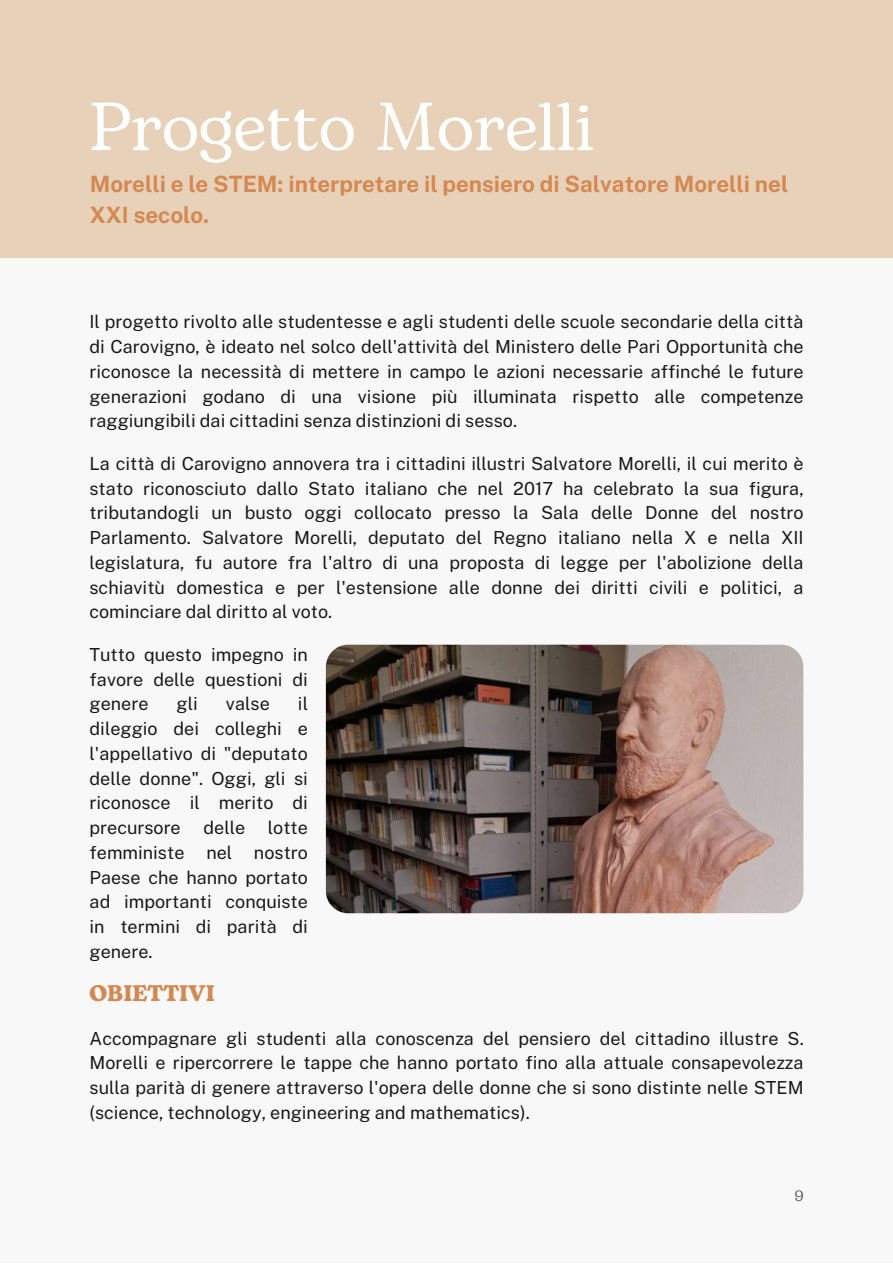
<style>
.page{position:relative;width:893px;height:1264px;background:#fff}
.page>*{position:absolute;margin:0;border:0;box-sizing:border-box;transform-origin:0 0}
.t1{font:67.5px "Bogart";color:#fff}
.t2{font:700 22.5px/31.5px "Public Sans";color:#d48952}
.t3{font:700 22.5px "Bogart";color:#d48952}
.t4{font:18px/24.8px "Public Sans";color:#191919;text-align:justify}
.t5{font:15px "Bogart";color:#58514a}
</style>
<div class="page">
<div style="left:0;top:0;width:892px;height:1262px;background:#f8f8f8"></div>
<div style="left:0;top:0;width:892px;height:258px;background:#e8d1b9"></div>
<img style="left:326px;top:644px;width:477px;height:269px;border-radius:22px">
<p class="t1" style="left:89px;top:78px;width:506px">Progetto Morelli</p>
<p class="t2" style="left:90px;top:168px;width:700px">Morelli e le STEM: interpretare il pensiero di Salvatore Morelli nel<br>XXI secolo.</p>
<p class="t4" style="left:89px;top:309px;width:715px">Il progetto rivolto alle studentesse e agli studenti delle scuole secondarie della città di Carovigno, è ideato nel solco dell'attività del Ministero delle Pari Opportunità che riconosce la necessità di mettere in campo le azioni necessarie affinché le future generazioni godano di una visione più illuminata rispetto alle competenze raggiungibili dai cittadini senza distinzioni di sesso.</p>
<p class="t4" style="left:89px;top:451px;width:715px">La città di Carovigno annovera tra i cittadini illustri Salvatore Morelli, il cui merito è stato riconosciuto dallo Stato italiano che nel 2017 ha celebrato la sua figura, tributandogli un busto oggi collocato presso la Sala delle Donne del nostro Parlamento. Salvatore Morelli, deputato del Regno italiano nella X e nella XII legislatura, fu autore fra l'altro di una proposta di legge per l'abolizione della schiavitù domestica e per l'estensione alle donne dei diritti civili e politici, a cominciare dal diritto al voto.</p>
<p class="t4" style="left:90px;top:642px;width:220px">Tutto questo impegno in favore delle questioni di genere</p>
<p class="t4" style="left:90px;top:691px;width:220px;text-indent:208px">il dileggio dei colleghi e l'appellativo di "deputato delle donne". Oggi, gli si riconosce il merito di precursore</p>
<p class="t4" style="left:176px;top:691px;width:23px">gli</p>
<p class="t4" style="left:226px;top:691px;width:45px">valse</p>
<p class="t4" style="left:90px;top:815px;width:220px;text-indent:178px">lotte femministe nel nostro Paese che hanno portato ad importanti conquiste in termini di parità di genere.</p>
<p class="t3" style="left:90px;top:977px;width:127px">OBIETTIVI</p>
<p class="t4" style="left:90px;top:1025px;width:715px">Accompagnare gli studenti alla conoscenza del pensiero del cittadino illustre S.<br>Morelli e ripercorrere le tappe che hanno portato fino alla attuale consapevolezza sulla parità di genere attraverso l'opera delle donne che si sono distinte nelle STEM (science, technology, engineering and mathematics).</p>
<p class="t4" style="left:203px;top:815px;width:43px">delle</p>
<p class="t5" style="left:794px;top:1184px;width:10px">9</p>
</div>
